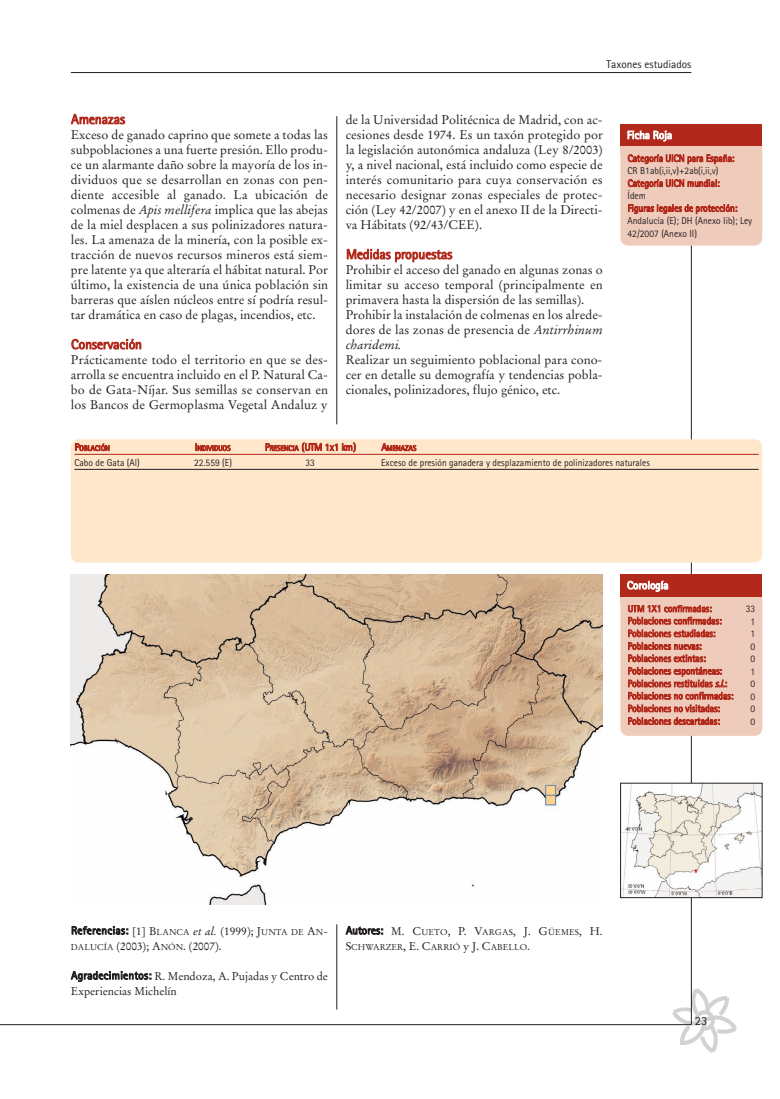
<style>
.page{position:relative;width:780px;height:1099px;background:#fff}
.page>*{position:absolute;margin:0;border:0;box-sizing:border-box;transform-origin:0 0}
.t1{font:13.75px "Rotis Sans Serif";color:#b1291a}
.t2{font:12.5px/15px "Stempel Garamond";color:#231f20;text-align:justify}
.t3{font:12.5px "Rotis Sans Serif";color:#231f20}
.t4{font:11.25px/15px "Stempel Garamond";color:#231f20}
.t5{font:11.25px "Rotis Sans Serif";color:#fff}
.t6{font:11.25px "Rotis Sans Serif";color:#231f20}
.t7{font:10px "Rotis Sans Serif";color:#b1291a;scale:.95 1}
.t8{font:10px/12.5px "Rotis Sans Serif";color:#231f20;scale:.95 1}
.t9{font:10px "Rotis Sans Serif";color:#b1291a}
.t10{font:8.5px "Stempel Garamond";color:#231f20}
.t11{font:7.5px "Rotis Sans Serif";color:#b1291a}
.s1{font-style:italic}
.s2{font-size:10px}
.s3{font-size:7.5px}
.s4{font-family:"Rotis Sans Serif"}
.s5{font-size:8.5px}
.s6{font-size:11.25px}
</style>
<div class="page">
<img style="left:672px;top:988px;width:64px;height:64px">
<hr style="left:0;top:1024px;width:691px;height:1px;background:#231f20">
<hr style="left:691px;top:169px;width:1px;height:855px;background:#231f20">
<hr style="left:71px;top:72px;width:620px;height:1px;background:#231f20">
<div style="left:620px;top:139px;width:142px;height:106px;background:#efcbbc;border-radius:8px"></div>
<img style="left:71px;top:574px;width:531px;height:330px">
<div style="left:620px;top:589px;width:142px;height:146px;background:#efcbbc;border-radius:8px"></div>
<div style="left:71px;top:439px;width:691px;height:123px;background:#fee7cb;border-radius:8px"></div>
<hr style="left:336px;top:924px;width:1px;height:85px;background:#231f20">
<hr style="left:336px;top:116px;width:1px;height:308px;background:#231f20">
<hr style="left:74px;top:454px;width:684px;height:1px;background:#b1291a">
<hr style="left:74px;top:469px;width:684px;height:1px;background:#231f20">
<img style="left:622px;top:785px;width:138px;height:110px">
<div style="left:620px;top:574px;width:142px;height:25px;background:#b1291a"></div>
<div style="left:620px;top:597px;width:142px;height:7px;background:#efcbbc"></div>
<div style="left:620px;top:124px;width:142px;height:25px;background:#b1291a"></div>
<div style="left:620px;top:147px;width:142px;height:7px;background:#efcbbc"></div>
<p class="t6" style="left:606px;top:60px;width:86px">Taxones estudiados</p>
<p class="t1" style="left:71px;top:114px;width:55px">Amenazas</p>
<p class="t2" style="left:71px;top:128px;width:259px">Exceso de ganado caprino que somete a todas las subpoblaciones a una fuerte presión. Ello produ&shy;ce un alarmante daño sobre la mayoría de los in&shy;dividuos que se desarrollan en zonas con pen&shy;diente accesible al ganado. La ubicación de colmenas de <span class="s1">Apis mellifera</span> implica que las abejas de la miel desplacen a sus polinizadores natura&shy;les. La amenaza de la minería, con la posible ex&shy;tracción de nuevos recursos mineros está siem&shy;pre latente ya que alteraría el hábitat natural. Por último, la existencia de una única población sin barreras que aíslen núcleos entre sí podría resul&shy;tar dramática en caso de plagas, incendios, etc.</p>
<p class="t1" style="left:71px;top:339px;width:72px">Conservación</p>
<p class="t2" style="left:71px;top:353px;width:259px">Prácticamente todo el territorio en que se des&shy;arrolla se encuentra incluido en el P. Natural Ca&shy;bo de Gata-Níjar. Sus semillas se conservan en los Bancos de Germoplasma Vegetal Andaluz y</p>
<p class="t2" style="left:345px;top:113px;width:259px">de la Universidad Politécnica de Madrid, con ac&shy;cesiones desde 1974. Es un taxón protegido por la legislación autonómica andaluza (Ley 8/2003) y, a nivel nacional, está incluido como especie de interés comunitario para cuya conservación es necesario designar zonas especiales de protec&shy;ción (Ley 42/2007) y en el anexo II de la Directi&shy;va Hábitats (92/43/CEE).</p>
<p class="t1" style="left:346px;top:249px;width:108px">Medidas propuestas</p>
<p class="t2" style="left:345px;top:263px;width:258px;text-align:left">Prohibir el acceso del ganado en algunas zonas o limitar su acceso temporal (principalmente en primavera hasta la dispersión de las semillas).<br>Prohibir la instalación de colmenas en los alrede&shy;dores de las zonas de presencia de <span class="s1">Antirrhinum charidemi.</span></p>
<p class="t2" style="left:345px;top:353px;width:258px">Realizar un seguimiento poblacional para cono&shy;cer en detalle su demografía y tendencias pobla&shy;cionales, polinizadores, flujo génico, etc.</p>
<p class="t5" style="left:627px;top:131px;width:47px">Ficha Roja</p>
<p class="t7" style="left:627px;top:155px;width:114px">Categoría UICN para España:</p>
<p class="t8" style="left:627px;top:166px;width:97px">CR B1ab(i,ii,v)+2ab(i,ii,v)</p>
<p class="t7" style="left:627px;top:180px;width:98px">Categoría UICN mundial:</p>
<p class="t8" style="left:627px;top:191px;width:21px">Ídem</p>
<p class="t7" style="left:627px;top:205px;width:117px">Figuras legales de protección:</p>
<p class="t8" style="left:627px;top:216px;width:133px">Andalucía (E); DH (Anexo Iib); Ley<br>42/2007 (Anexo II)</p>
<p class="t11" style="left:75px;top:445px;width:37px"><span class="s2">P</span>OBLACIÓN</p>
<p class="t11" style="left:195px;top:445px;width:37px"><span class="s2">I</span>NDIVIDUOS</p>
<p class="t9" style="left:265px;top:443px;width:92px">P<span class="s3">RESENCIA</span> (UTM 1<span class="s3">X</span>1 km)</p>
<p class="t11" style="left:381px;top:445px;width:37px"><span class="s2">A</span>MENAZAS</p>
<p class="t8" style="left:74px;top:457px;width:70px">Cabo de Gata (Al)</p>
<p class="t8" style="left:194px;top:457px;width:41px">22.559 (E)</p>
<p class="t8" style="left:305px;top:457px;width:12px">33</p>
<p class="t8" style="left:381px;top:457px;width:284px">Exceso de presión ganadera y desplazamiento de polinizadores naturales</p>
<p class="t5" style="left:627px;top:581px;width:43px">Corología</p>
<p class="t7" style="left:627px;top:605px;width:90px">UTM 1X1 confirmadas:</p>
<p class="t8" style="left:745px;top:603px;width:11px">33</p>
<p class="t7" style="left:627px;top:617px;width:100px">Poblaciones confirmadas:</p>
<p class="t8" style="left:750px;top:616px;width:6px">1</p>
<p class="t7" style="left:627px;top:630px;width:94px">Poblaciones estudiadas:</p>
<p class="t8" style="left:750px;top:628px;width:6px">1</p>
<p class="t7" style="left:627px;top:642px;width:79px">Poblaciones nuevas:</p>
<p class="t8" style="left:750px;top:641px;width:6px">0</p>
<p class="t7" style="left:627px;top:655px;width:84px">Poblaciones extintas:</p>
<p class="t8" style="left:750px;top:653px;width:6px">0</p>
<p class="t7" style="left:627px;top:667px;width:101px">Poblaciones espontáneas:</p>
<p class="t8" style="left:750px;top:666px;width:6px">1</p>
<p class="t7" style="left:627px;top:680px;width:106px">Poblaciones restituidas <span class="s1">s.l</span>.:</p>
<p class="t8" style="left:750px;top:678px;width:6px">0</p>
<p class="t7" style="left:627px;top:692px;width:113px">Poblaciones no confirmadas:</p>
<p class="t8" style="left:750px;top:691px;width:6px">0</p>
<p class="t7" style="left:627px;top:705px;width:99px">Poblaciones no visitadas:</p>
<p class="t8" style="left:750px;top:703px;width:6px">0</p>
<p class="t7" style="left:627px;top:717px;width:99px">Poblaciones descartadas:</p>
<p class="t8" style="left:750px;top:716px;width:6px">0</p>
<p class="t4" style="left:71px;top:924px;width:258px"><span class="s4">Referencias:</span> [1] B<span class="s5">LANCA</span> <span class="s1">et al.</span> (1999); J<span class="s5">UNTA DE</span> A<span class="s5">N</span>-<br><span class="s5">DALUCÍA</span> (2003); A<span class="s5">NÓN</span>. (2007).</p>
<p class="t4" style="left:71px;top:969px;width:258px"><span class="s4">Agradecimientos:</span> R. Mendoza, A. Pujadas y Centro de<br>Experiencias Michelín</p>
<p class="t4" style="left:346px;top:924px;width:258px"><span class="s4">Autores:</span> M. C<span class="s5">UETO</span>, P. V<span class="s5">ARGAS</span>, J. G<span class="s5">ÜEMES</span>, H.</p>
<p class="t10" style="left:345px;top:943px;width:186px"><span class="s6">S</span>CHWARZER<span class="s6">, E. C</span>ARRIÓ <span class="s6">y J. C</span>ABELLO<span class="s6">.</span></p>
<p class="t3" style="left:694px;top:1015px;width:14px">23</p>
</div>
